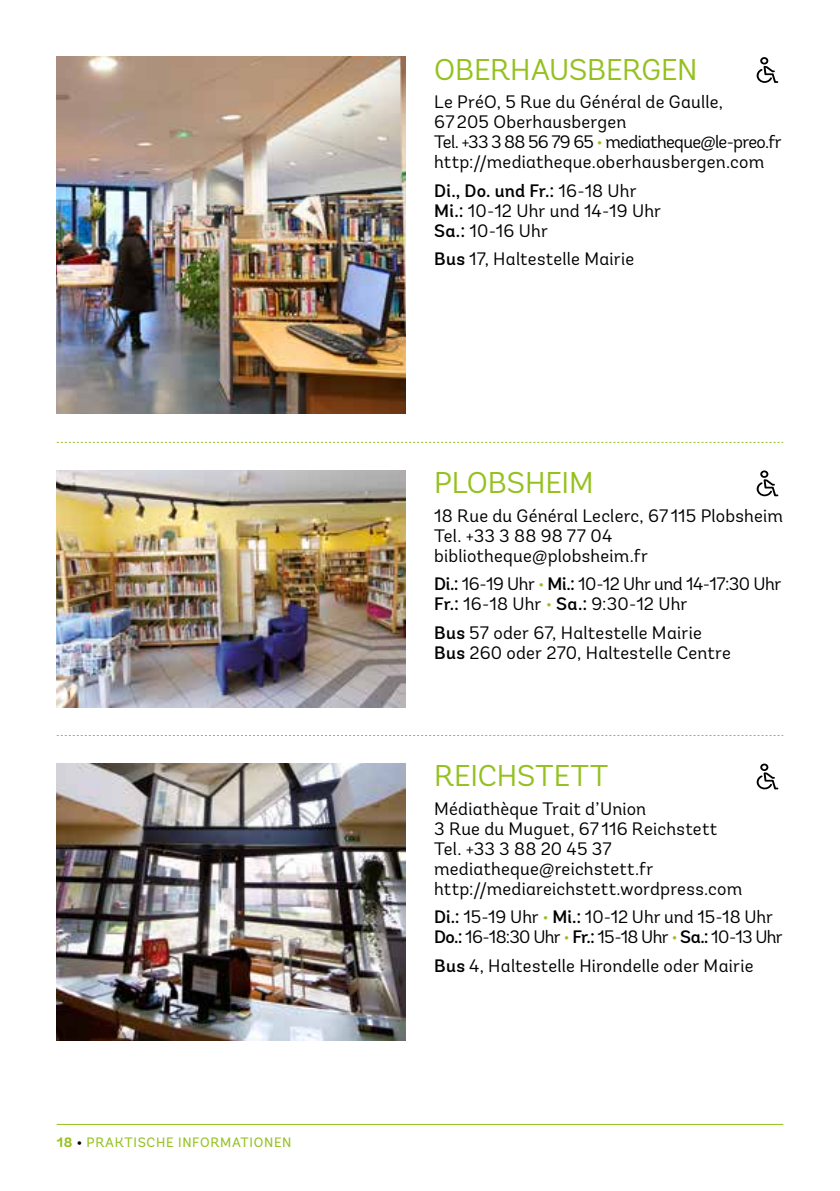
<style>
.page{position:relative;width:840px;height:1191px;background:#fff}
.page>*{position:absolute;margin:0;border:0;box-sizing:border-box;transform-origin:0 0}
.t1{font:30px "Andes";letter-spacing:-.005em;color:#95c11f}
.t2{font:18px/20px "Andes";letter-spacing:.01em;color:#000}
.t3{font:18px/20px "Andes";letter-spacing:-.01em;color:#000}
.t4{font:18px/20px "Andes";letter-spacing:-.02em;color:#000}
.t5{font:13.6px "Andes";letter-spacing:.05em;color:#95c11f}
.s1{font-weight:700}
.s2{font-weight:700;color:#000}
.s3{color:#95c11f}
.s4{font-weight:500}
</style>
<div class="page">
<hr style="left:57px;top:1124px;width:725px;height:1px;background:#95c11f">
<svg style="left:57px;top:442px;width:725px;height:1px"></svg>
<svg style="left:57px;top:735px;width:725px;height:1px"></svg>
<img style="left:57px;top:763px;width:348px;height:277px">
<svg style="left:756px;top:763px;width:21px;height:26px"></svg>
<img style="left:57px;top:470px;width:349px;height:237px">
<svg style="left:756px;top:470px;width:21px;height:26px"></svg>
<svg style="left:756px;top:57px;width:21px;height:26px"></svg>
<img style="left:57px;top:57px;width:349px;height:357px">
<p class="t5" style="left:57px;top:1134px;width:236px"><span class="s1">18</span> <span class="s2">•</span> PRAKTISCHE INFORMATIONEN</p>
<h1 class="t1" style="left:434px;top:51px;width:265px">OBERHAUSBERGEN</h1>
<p class="t2" style="left:434px;top:92px;width:348px">Le PréO, 5 Rue du Général de Gaulle, 67205 Oberhausbergen<br>Tel. +33 3 88 56 79 65 <span class="s3">•</span> mediatheque@le-preo.fr http://mediatheque.oberhausbergen.com</p>
<p class="t2" style="left:434px;top:180px;width:228px"><span class="s4">Di., Do. und Fr.:</span> 16-18 Uhr<br><span class="s4">Mi.:</span> 10-12 Uhr und 14-19 Uhr<br><span class="s4">Sa.:</span> 10-16 Uhr</p>
<p class="t2" style="left:434px;top:249px;width:201px"><span class="s4">Bus</span> 17, Haltestelle Mairie</p>
<h1 class="t1" style="left:434px;top:465px;width:161px">PLOBSHEIM</h1>
<p class="t2" style="left:434px;top:505px;width:350px">18 Rue du Général Leclerc, 67115 Plobsheim<br>Tel. +33 3 88 98 77 04 bibliotheque@plobsheim.fr</p>
<p class="t4" style="left:434px;top:574px;width:348px"><span class="s4">Di.:</span> 16-19 Uhr <span class="s3">•</span> <span class="s4">Mi.:</span> 10-12 Uhr und 14-17:30 Uhr<br><span class="s4">Fr.:</span> 16-18 Uhr <span class="s3">•</span> <span class="s4">Sa.:</span> 9:30-12 Uhr</p>
<p class="t2" style="left:434px;top:622px;width:298px"><span class="s4">Bus</span> 57 oder 67, Haltestelle Mairie<br><span class="s4">Bus</span> 260 oder 270, Haltestelle Centre</p>
<h1 class="t1" style="left:434px;top:757px;width:175px">REICHSTETT</h1>
<p class="t2" style="left:434px;top:798px;width:309px">Médiathèque Trait d’Union<br>3 Rue du Muguet, 67116 Reichstett<br>Tel. +33 3 88 20 45 37 mediatheque@reichstett.fr http://mediareichstett.wordpress.com</p>
<p class="t3" style="left:434px;top:907px;width:350px"><span class="s4">Di.:</span> 15-19 Uhr <span class="s3">•</span> <span class="s4">Mi.:</span> 10-12 Uhr und 15-18 Uhr<br><span class="s4">Do.:</span> 16-18:30 Uhr <span class="s3">•</span> <span class="s4">Fr.:</span> 15-18 Uhr <span class="s3">•</span> <span class="s4">Sa.:</span> 10-13 Uhr</p>
<p class="t2" style="left:434px;top:955px;width:320px"><span class="s4">Bus</span> 4, Haltestelle Hirondelle oder Mairie</p>
</div>
